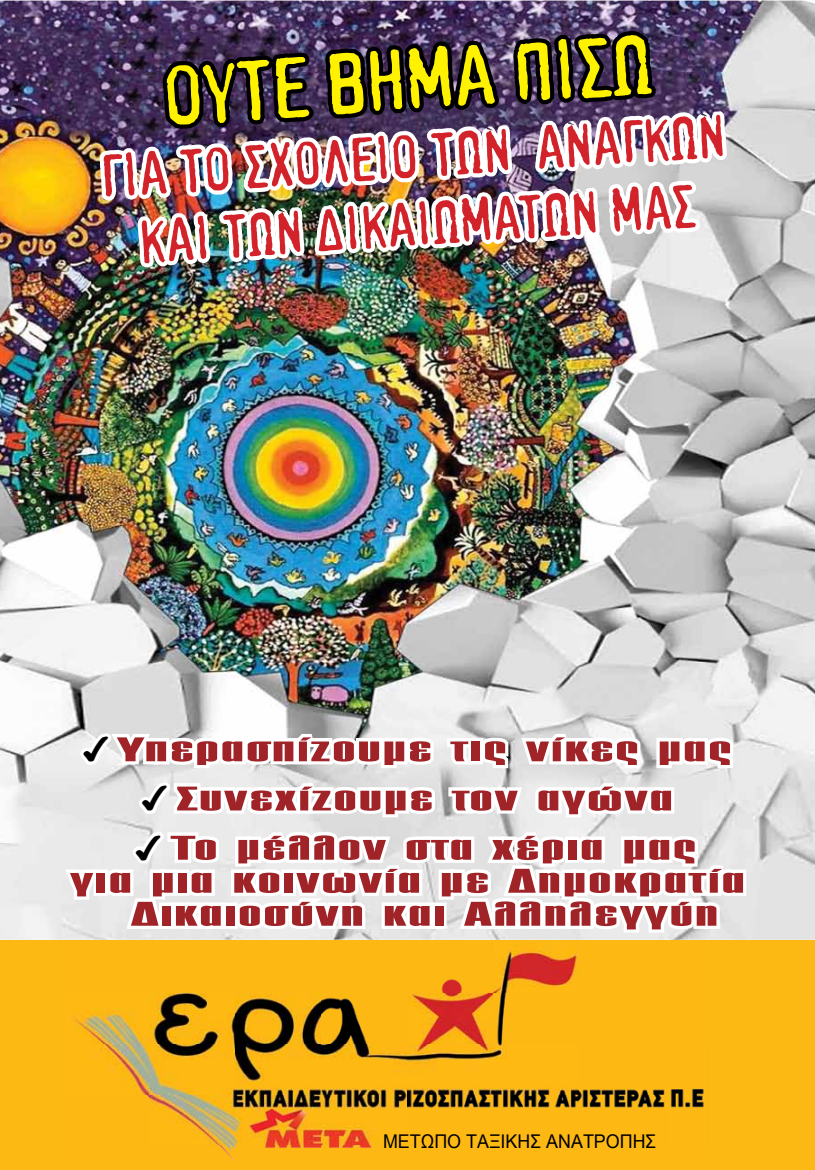
<style>
.page{position:relative;width:815px;height:1170px;background:#fff}
.page>*{position:absolute;margin:0;border:0;box-sizing:border-box;transform-origin:0 0}
.t1{font:82.75px "PF Fragment";color:#fff200;scale:1.2 1}
.t2{font:60px/68px "PF Fragment";color:#d2232a;text-align:center;scale:1.11 1}
.t3{font:300 31.88px "PF Fusion Sans";color:#9f2327;scale:2.93 1}
.t4{font:18.88px "Arial Narrow";color:#000;scale:1.15 1}
.s1{color:#000}
</style>
<div class="page">
<img style="left:0;top:1px;width:815px;height:938px">
<div style="left:0;top:939px;width:815px;height:230px;background:#fdb913"></div>
<img style="left:95px;top:1px;width:636px;height:514px">
<svg style="left:60px;top:719px;width:690px;height:221px"></svg>
<img style="left:72px;top:943px;width:632px;height:219px">
<h1 class="t1" style="left:161px;top:54px;width:409px;rotate:-4deg">ΟΥΤΕ ΒΗΜΑ ΠΙΣΩ</h1>
<h2 class="t2" style="left:98px;top:145px;width:565px;rotate:-4deg">ΓΙΑ ΤΟ ΣΧΟΛΕΙΟ ΤΩΝ ΑΝΑΓΚΩΝ<br>ΚΑΙ ΤΩΝ ∆ΙΚΑΙΩΜΑΤΩΝ ΜΑΣ</h2>
<p class="t3" style="left:82px;top:731px;width:223px"><span class="s1">✔</span> Υπερασπίζουµε τις νίκες µας</p>
<p class="t3" style="left:141px;top:780px;width:183px"><span class="s1">✔</span> Συνεχίζουµε τον αγώνα</p>
<p class="t3" style="left:135px;top:829px;width:193px"><span class="s1">✔</span> Το µέλλον στα χέρια µας</p>
<p class="t3" style="left:69px;top:862px;width:232px">για µια κοινωνία µε ∆ηµοκρατία</p>
<p class="t3" style="left:130px;top:895px;width:203px">∆ικαιοσύνη και Αλληλεγγύη</p>
<p class="t4" style="left:383px;top:1127px;width:239px">ΜΕΤΩΠΟ ΤΑΞΙΚΗΣ ΑΝΑΤΡΟΠΗΣ</p>
</div>
